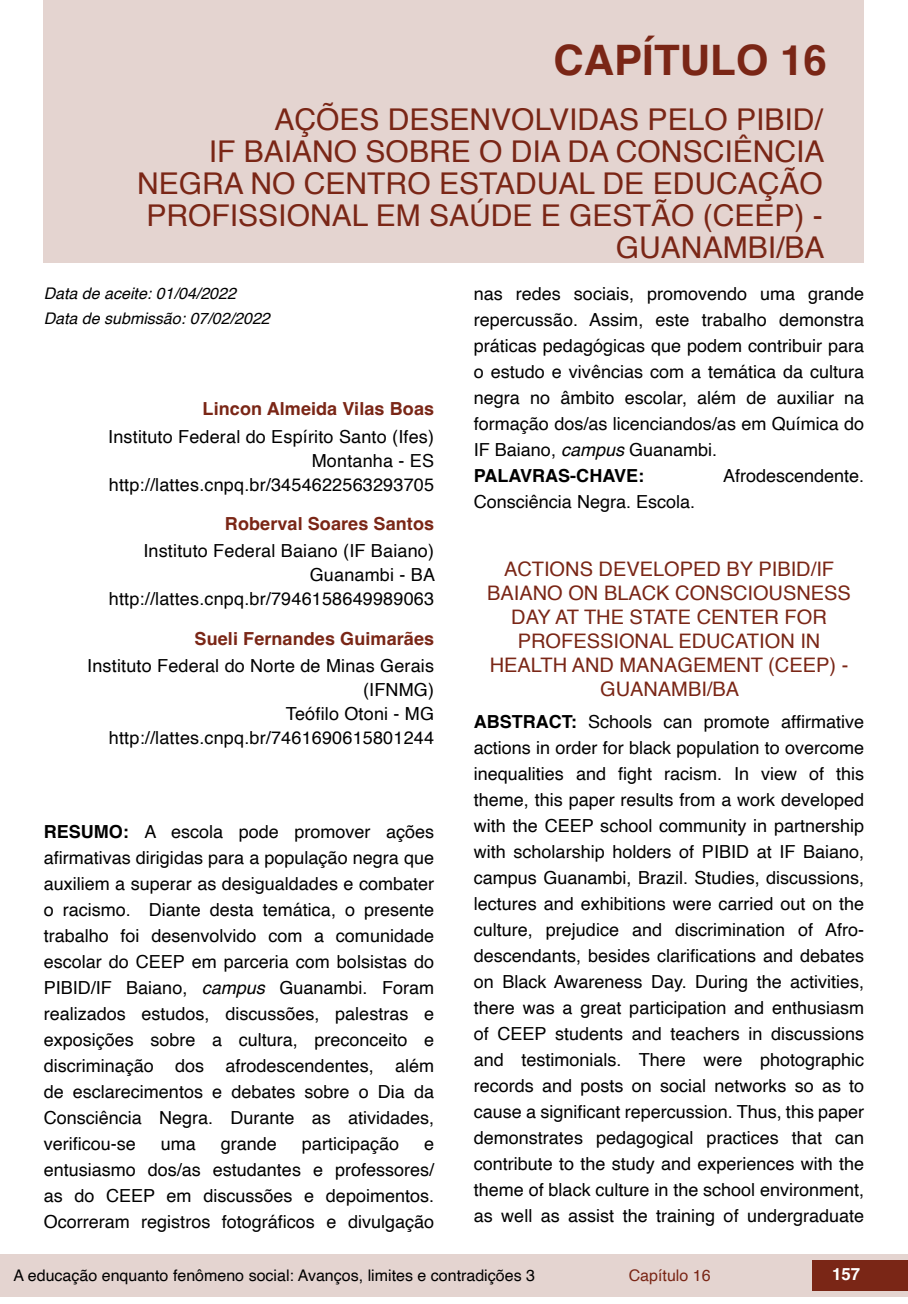
<style>
.page{position:relative;width:908px;height:1304px;background:#fff}
.page>*{position:absolute;margin:0;border:0;box-sizing:border-box;transform-origin:0 0}
.t1{font:700 42px "Helvetica";color:#7a2616}
.t2{font:30px/32px "Helvetica";color:#7a2616;text-align:right}
.t3{font:20px/24px "Helvetica";color:#7a2616;text-align:center}
.t4{font:18px/26px "Helvetica";color:#000;text-align:right}
.t5{font:700 18px "Helvetica";letter-spacing:.005em;color:#7a2616}
.t6{font:700 16.8px "Helvetica";color:#fff}
.t7{font:16px "Helvetica";color:#000}
.t8{font:italic 16px "Helvetica";color:#000}
.t9{font:16px "Helvetica";color:#7a2616}
.s1{font-weight:700}
.s2{font-style:italic}
</style>
<div class="page">
<div style="left:0;top:1254px;width:906px;height:43px;background:#e4d4d0"></div>
<div style="left:812px;top:1261px;width:95px;height:30px;background:#7a2616"></div>
<div style="left:44px;top:0;width:819px;height:263px;background:#e4d4d0"></div>
<h1 class="t1" style="left:553px;top:35px;width:275px">CAPÍTULO 16</h1>
<h2 class="t2" style="left:137px;top:104px;width:688px">AÇÕES DESENVOLVIDAS PELO PIBID/<br>IF BAIANO SOBRE O DIA DA CONSCIÊNCIA<br>NEGRA NO CENTRO ESTADUAL DE EDUCAÇÃO<br>PROFISSIONAL EM SAÚDE E GESTÃO (CEEP) -<br>GUANAMBI/BA</h2>
<p class="t8" style="left:44px;top:280px;width:194px">Data de aceite: 01/04/2022</p>
<p class="t8" style="left:44px;top:306px;width:227px">Data de submissão: 07/02/2022</p>
<p class="t5" style="left:202px;top:398px;width:233px">Lincon Almeida Vilas Boas</p>
<p class="t4" style="left:108px;top:425px;width:327px;line-height:24px">Instituto Federal do Espírito Santo (Ifes)<br>Montanha - ES http://lattes.cnpq.br/3454622563293705</p>
<p class="t5" style="left:225px;top:513px;width:210px">Roberval Soares Santos</p>
<p class="t4" style="left:109px;top:540px;width:327px;line-height:24px">Instituto Federal Baiano (IF Baiano)<br>Guanambi - BA http://lattes.cnpq.br/7946158649989063</p>
<p class="t5" style="left:194px;top:627px;width:241px">Sueli Fernandes Guimarães</p>
<p class="t4" style="left:87px;top:654px;width:348px;line-height:24px">Instituto Federal do Norte de Minas Gerais (IFNMG)<br>Teófilo Otoni - MG http://lattes.cnpq.br/7461690615801244</p>
<p class="t4" style="left:44px;top:819px;width:392px;text-align:justify"><span class="s1">RESUMO:</span> A escola pode promover ações afirmativas dirigidas para a população negra que auxiliem a superar as desigualdades e combater o racismo. Diante desta temática, o presente trabalho foi desenvolvido com a comunidade escolar do CEEP em parceria com bolsistas do PIBID/IF Baiano, <span class="s2">campus</span> Guanambi. Foram realizados estudos, discussões, palestras e exposições sobre a cultura, preconceito e discriminação dos afrodescendentes, além de esclarecimentos e debates sobre o Dia da Consciência Negra. Durante as atividades, verificou-se</p>
<p class="t4" style="left:161px;top:1131px;width:37px">uma</p>
<p class="t4" style="left:221px;top:1131px;width:58px">grande</p>
<p class="t4" style="left:302px;top:1131px;width:99px">participação</p>
<p class="t4" style="left:44px;top:1131px;width:392px;text-align:justify;text-indent:380px">e entusiasmo dos/as estudantes e professores/ as do CEEP em discussões e depoimentos.<br>Ocorreram registros fotográficos e divulgação</p>
<p class="t4" style="left:473px;top:281px;width:392px;text-align:left">nas redes sociais, promovendo uma grande repercussão. Assim, este trabalho demonstra práticas pedagógicas que podem contribuir para o estudo e vivências com a temática da cultura negra no âmbito escolar, além de auxiliar na formação dos/as licenciandos/as em Química do IF Baiano, <span class="s2">campus</span> Guanambi.<br><span class="s1">PALAVRAS-CHAVE:</span></p>
<p class="t4" style="left:722px;top:463px;width:143px">Afrodescendente.</p>
<p class="t4" style="left:473px;top:489px;width:223px">Consciência Negra. Escola.</p>
<p class="t3" style="left:487px;top:558px;width:365px">ACTIONS DEVELOPED BY PIBID/IF<br>BAIANO ON BLACK CONSCIOUSNESS<br>DAY AT THE STATE CENTER FOR<br>PROFESSIONAL EDUCATION IN<br>HEALTH AND MANAGEMENT (CEEP) -<br>GUANAMBI/BA</p>
<p class="t4" style="left:473px;top:709px;width:392px;text-align:justify"><span class="s1">ABSTRACT:</span> Schools can promote affirmative actions in order for black population to overcome inequalities and fight racism. In view of this theme, this paper results from a work developed with the CEEP school community in partnership with scholarship holders of PIBID at IF Baiano, campus Guanambi, Brazil. Studies, discussions, lectures and exhibitions were carried out on the culture, prejudice and discrimination of Afro&shy;descendants, besides clarifications and debates on Black Awareness Day. During the activities, there was a great participation and enthusiasm of CEEP students and teachers in discussions and testimonials. There were photographic records and posts on social networks so as to cause a significant repercussion. Thus, this paper demonstrates pedagogical practices that can contribute to the study and experiences with the theme of black culture in the school environment, as well as assist the training of undergraduate</p>
<p class="t7" style="left:14px;top:1263px;width:522px">A educação enquanto fenômeno social: Avanços, limites e contradições 3</p>
<p class="t9" style="left:628px;top:1263px;width:83px">Capítulo 16</p>
<p class="t6" style="left:831px;top:1264px;width:30px">157</p>
</div>
